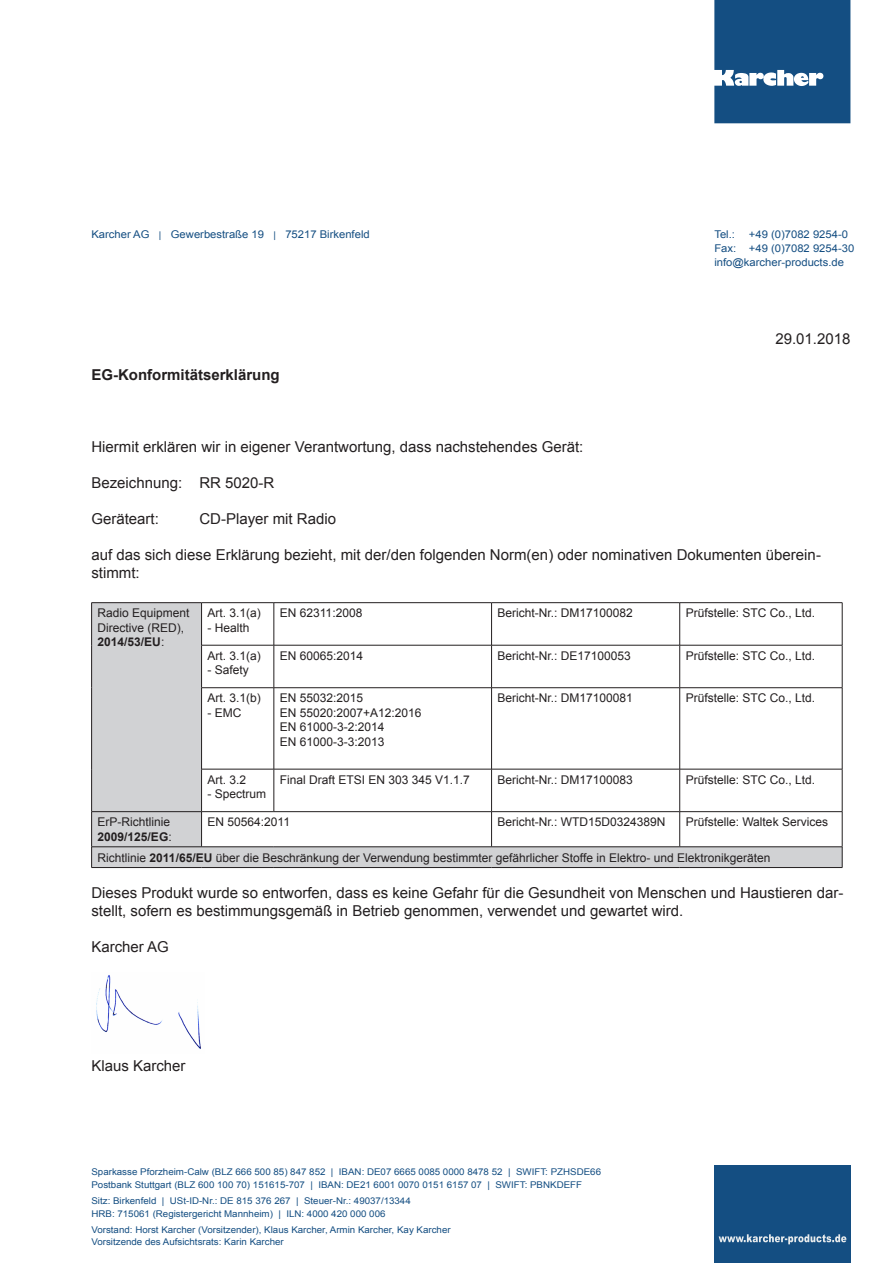
<style>
.page{position:relative;width:893px;height:1263px;background:#fff}
.page>*{position:absolute;margin:0;border:0;box-sizing:border-box;transform-origin:0 0}
.t1{font:15px/18px "Arial";color:#231f20}
.t2{font:700 15px "Arial";color:#231f20}
.t3{font:12px/14.4px "Arial";color:#231f20}
.t4{font:10.65px "Arial";color:#144e82;scale:1.05 1}
.t5{font:9.3px "Arial";color:#144e82;scale:1.05 1}
.s1{font-size:9.3px}
.s2{font-weight:700}
</style>
<div class="page">
<svg style="left:714px;top:0;width:136px;height:123px;background:#265c8c"></svg>
<div style="left:714px;top:1165px;width:136px;height:98px;background:#144e82"></div>
<svg style="left:719px;top:1234px;width:127px;height:10px"></svg>
<svg style="left:92px;top:603px;width:750px;height:264px"></svg>
<hr style="left:91px;top:602px;width:111px;height:1px;background:#231f20">
<hr style="left:91px;top:603px;width:1px;height:42px;background:#231f20">
<hr style="left:202px;top:602px;width:72px;height:1px;background:#231f20">
<hr style="left:201px;top:603px;width:1px;height:42px;background:#231f20">
<hr style="left:274px;top:602px;width:218px;height:1px;background:#231f20">
<hr style="left:274px;top:603px;width:1px;height:42px;background:#231f20">
<hr style="left:492px;top:602px;width:188px;height:1px;background:#231f20">
<hr style="left:491px;top:603px;width:1px;height:42px;background:#231f20">
<hr style="left:680px;top:602px;width:162px;height:1px;background:#231f20">
<hr style="left:679px;top:603px;width:1px;height:42px;background:#231f20">
<hr style="left:842px;top:603px;width:1px;height:42px;background:#231f20">
<hr style="left:91px;top:645px;width:1px;height:43px;background:#231f20">
<hr style="left:201px;top:645px;width:73px;height:1px;background:#231f20">
<hr style="left:201px;top:645px;width:1px;height:42px;background:#231f20">
<hr style="left:274px;top:645px;width:218px;height:1px;background:#231f20">
<hr style="left:274px;top:645px;width:1px;height:42px;background:#231f20">
<hr style="left:492px;top:645px;width:188px;height:1px;background:#231f20">
<hr style="left:491px;top:645px;width:1px;height:42px;background:#231f20">
<hr style="left:680px;top:645px;width:162px;height:1px;background:#231f20">
<hr style="left:679px;top:645px;width:1px;height:42px;background:#231f20">
<hr style="left:842px;top:645px;width:1px;height:42px;background:#231f20">
<hr style="left:91px;top:688px;width:1px;height:81px;background:#231f20">
<hr style="left:201px;top:687px;width:73px;height:1px;background:#231f20">
<hr style="left:201px;top:688px;width:1px;height:81px;background:#231f20">
<hr style="left:274px;top:687px;width:218px;height:1px;background:#231f20">
<hr style="left:274px;top:688px;width:1px;height:81px;background:#231f20">
<hr style="left:492px;top:687px;width:188px;height:1px;background:#231f20">
<hr style="left:491px;top:688px;width:1px;height:81px;background:#231f20">
<hr style="left:680px;top:687px;width:162px;height:1px;background:#231f20">
<hr style="left:679px;top:688px;width:1px;height:81px;background:#231f20">
<hr style="left:842px;top:688px;width:1px;height:81px;background:#231f20">
<hr style="left:91px;top:769px;width:1px;height:42px;background:#231f20">
<hr style="left:201px;top:769px;width:73px;height:1px;background:#231f20">
<hr style="left:201px;top:769px;width:1px;height:42px;background:#231f20">
<hr style="left:274px;top:769px;width:218px;height:1px;background:#231f20">
<hr style="left:274px;top:769px;width:1px;height:42px;background:#231f20">
<hr style="left:492px;top:769px;width:188px;height:1px;background:#231f20">
<hr style="left:491px;top:769px;width:1px;height:42px;background:#231f20">
<hr style="left:680px;top:769px;width:162px;height:1px;background:#231f20">
<hr style="left:679px;top:769px;width:1px;height:42px;background:#231f20">
<hr style="left:842px;top:769px;width:1px;height:42px;background:#231f20">
<hr style="left:91px;top:811px;width:111px;height:1px;background:#231f20">
<hr style="left:91px;top:812px;width:1px;height:35px;background:#231f20">
<hr style="left:202px;top:811px;width:72px;height:1px;background:#231f20">
<hr style="left:201px;top:812px;width:1px;height:35px;background:#231f20">
<hr style="left:274px;top:811px;width:218px;height:1px;background:#231f20">
<hr style="left:492px;top:811px;width:188px;height:1px;background:#231f20">
<hr style="left:491px;top:812px;width:1px;height:35px;background:#231f20">
<hr style="left:680px;top:811px;width:162px;height:1px;background:#231f20">
<hr style="left:679px;top:812px;width:1px;height:35px;background:#231f20">
<hr style="left:842px;top:812px;width:1px;height:35px;background:#231f20">
<hr style="left:91px;top:846px;width:111px;height:1px;background:#231f20">
<svg style="left:91px;top:847px;width:1px;height:20px"></svg>
<hr style="left:202px;top:846px;width:72px;height:1px;background:#231f20">
<hr style="left:274px;top:846px;width:218px;height:1px;background:#231f20">
<hr style="left:492px;top:846px;width:188px;height:1px;background:#231f20">
<hr style="left:680px;top:846px;width:162px;height:1px;background:#231f20">
<svg style="left:842px;top:847px;width:1px;height:20px"></svg>
<hr style="left:91px;top:867px;width:111px;height:1px;background:#231f20">
<hr style="left:202px;top:867px;width:72px;height:1px;background:#231f20">
<hr style="left:274px;top:867px;width:218px;height:1px;background:#231f20">
<hr style="left:492px;top:867px;width:188px;height:1px;background:#231f20">
<hr style="left:680px;top:867px;width:162px;height:1px;background:#231f20">
<img style="left:96px;top:975px;width:105px;height:74px">
<p class="t4" style="left:91px;top:227px;width:267px">Karcher AG <span class="s1">|</span> Gewerbestraße 19 <span class="s1">|</span> 75217 Birkenfeld</p>
<p class="t4" style="left:714px;top:227px;width:21px">Tel.:</p>
<p class="t4" style="left:749px;top:227px;width:96px">+49 (0)7082 9254-0</p>
<p class="t4" style="left:714px;top:241px;width:135px">Fax: +49 (0)7082 9254-30</p>
<p class="t4" style="left:714px;top:255px;width:125px">info@karcher-products.de</p>
<p class="t2" style="left:91px;top:365px;width:190px">EG-Konformitätserklärung</p>
<p class="t1" style="left:775px;top:330px;width:77px">29.01.2018</p>
<p class="t1" style="left:91px;top:438px;width:493px">Hiermit erklären wir in eigener Verantwortung, dass nachstehendes Gerät:</p>
<p class="t1" style="left:91px;top:474px;width:185px">Bezeichnung: RR 5020-R</p>
<p class="t1" style="left:91px;top:510px;width:69px">Geräteart:</p>
<p class="t1" style="left:199px;top:510px;width:138px">CD-Player mit Radio</p>
<p class="t1" style="left:91px;top:546px;width:731px">auf das sich diese Erklärung bezieht, mit der/den folgenden Norm(en) oder nominativen Dokumenten überein&shy;stimmt:</p>
<p class="t3" style="left:98px;top:606px;width:94px">Radio Equipment<br>Directive (RED),<br><span class="s2">2014/53/EU</span>:</p>
<p class="t3" style="left:208px;top:606px;width:55px">Art. 3.1(a)</p>
<p class="t3" style="left:280px;top:606px;width:84px">EN 62311:2008</p>
<p class="t3" style="left:498px;top:606px;width:137px">Bericht-Nr.: DM17100082</p>
<p class="t3" style="left:686px;top:606px;width:131px">Prüfstelle: STC Co., Ltd.</p>
<p class="t3" style="left:208px;top:620px;width:44px">- Health</p>
<p class="t3" style="left:208px;top:649px;width:55px">Art. 3.1(a)</p>
<p class="t3" style="left:208px;top:663px;width:43px">- Safety</p>
<p class="t3" style="left:280px;top:649px;width:85px">EN 60065:2014</p>
<p class="t3" style="left:498px;top:649px;width:135px">Bericht-Nr.: DE17100053</p>
<p class="t3" style="left:686px;top:649px;width:131px">Prüfstelle: STC Co., Ltd.</p>
<p class="t3" style="left:208px;top:691px;width:55px">Art. 3.1(b)</p>
<p class="t3" style="left:208px;top:705px;width:35px">- EMC</p>
<p class="t3" style="left:280px;top:691px;width:85px">EN 55032:2015</p>
<p class="t3" style="left:280px;top:705px;width:143px">EN 55020:2007+A12:2016</p>
<p class="t3" style="left:280px;top:720px;width:106px">EN 61000-3-2:2014</p>
<p class="t3" style="left:280px;top:734px;width:106px">EN 61000-3-3:2013</p>
<p class="t3" style="left:498px;top:691px;width:137px">Bericht-Nr.: DM17100081</p>
<p class="t3" style="left:686px;top:691px;width:131px">Prüfstelle: STC Co., Ltd.</p>
<p class="t3" style="left:208px;top:772px;width:40px">Art. 3.2</p>
<p class="t3" style="left:208px;top:787px;width:60px">- Spectrum</p>
<p class="t3" style="left:280px;top:772px;width:192px">Final Draft ETSI EN 303 345 V1.1.7</p>
<p class="t3" style="left:498px;top:772px;width:137px">Bericht-Nr.: DM17100083</p>
<p class="t3" style="left:686px;top:772px;width:131px">Prüfstelle: STC Co., Ltd.</p>
<p class="t3" style="left:98px;top:815px;width:76px">ErP-Richtlinie<br><span class="s2">2009/125/EG</span>:</p>
<p class="t3" style="left:208px;top:815px;width:84px">EN 50564:2011</p>
<p class="t3" style="left:498px;top:815px;width:170px">Bericht-Nr.: WTD15D0324389N</p>
<p class="t3" style="left:686px;top:815px;width:144px">Prüfstelle: Waltek Services</p>
<p class="t3" style="left:98px;top:850px;width:674px">Richtlinie <span class="s2">2011/65/EU</span> über die Beschränkung der Verwendung bestimmter gefährlicher Stoffe in Elektro- und Elektronikgeräten</p>
<p class="t1" style="left:91px;top:884px;width:754px">Dieses Produkt wurde so entworfen, dass es keine Gefahr für die Gesundheit von Menschen und Haustieren dar&shy;stellt, sofern es bestimmungsgemäß in Betrieb genommen, verwendet und gewartet wird.</p>
<p class="t1" style="left:91px;top:938px;width:79px">Karcher AG</p>
<p class="t1" style="left:91px;top:1057px;width:96px">Klaus Karcher</p>
<p class="t5" style="left:91px;top:1166px;width:487px">Sparkasse Pforzheim-Calw (BLZ 666 500 85) 847 852 | IBAN: DE07 6665 0085 0000 8478 52 | SWIFT: PZHSDE66</p>
<p class="t5" style="left:91px;top:1178px;width:469px">Postbank Stuttgart (BLZ 600 100 70) 151615-707 | IBAN: DE21 6001 0070 0151 6157 07 | SWIFT: PBNKDEFF</p>
<p class="t5" style="left:91px;top:1195px;width:306px">Sitz: Birkenfeld | USt-ID-Nr.: DE 815 376 267 | Steuer-Nr.: 49037/13344</p>
<p class="t5" style="left:91px;top:1207px;width:282px">HRB: 715061 (Registergericht Mannheim) | ILN: 4000 420 000 006</p>
<p class="t5" style="left:91px;top:1223px;width:344px">Vorstand: Horst Karcher (Vorsitzender), Klaus Karcher, Armin Karcher, Kay Karcher</p>
<p class="t5" style="left:91px;top:1236px;width:185px">Vorsitzende des Aufsichtsrats: Karin Karcher</p>
</div>
